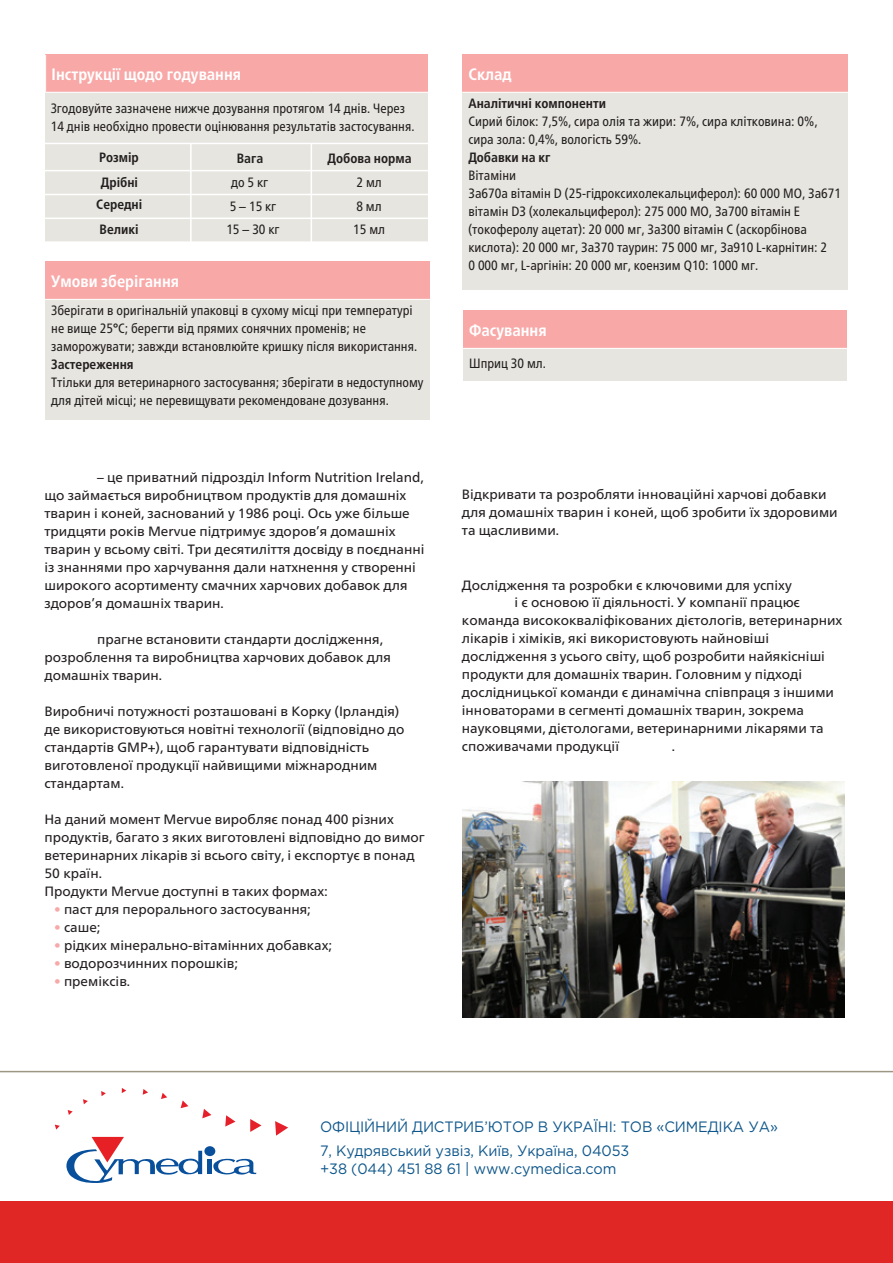
<style>
.page{position:relative;width:893px;height:1263px;background:#fff}
.page>*{position:absolute;margin:0;border:0;box-sizing:border-box;transform-origin:0 0}
.t1{font:700 condensed 16.5px "Frutiger Neue LTW1 G";color:#fff}
.t2{font:15px/24px "Gotham Pro";letter-spacing:-.005em;color:#0f578b;scale:.96 1}
.t3{font:13.5px/18px "Frutiger Neue LTW1 G";color:#231f20}
.t4{font:condensed 13.5px/18px "Frutiger Neue LTW1 G";color:#231f20}
.t5{font:700 condensed 13.5px "Frutiger Neue LTW1 G";color:#231f20}
.s1{font-weight:700;color:#fff}
.s2{color:#f8a8a7}
</style>
<div class="page">
<div style="left:46px;top:92px;width:382px;height:150px;background:#e6e5df"></div>
<div style="left:46px;top:54px;width:382px;height:38px;background:#f8a8a7"></div>
<hr style="left:45px;top:92px;width:146px;height:1px;background:#fff">
<hr style="left:191px;top:92px;width:120px;height:1px;background:#fff">
<hr style="left:311px;top:92px;width:117px;height:1px;background:#fff">
<hr style="left:45px;top:143px;width:146px;height:1px;background:#fff">
<hr style="left:191px;top:143px;width:120px;height:1px;background:#fff">
<hr style="left:190px;top:143px;width:2px;height:99px;background:#fff">
<hr style="left:311px;top:143px;width:118px;height:1px;background:#fff">
<hr style="left:311px;top:143px;width:1px;height:99px;background:#fff">
<hr style="left:45px;top:170px;width:146px;height:1px;background:#fff">
<hr style="left:191px;top:170px;width:120px;height:1px;background:#fff">
<hr style="left:311px;top:170px;width:118px;height:1px;background:#fff">
<hr style="left:45px;top:194px;width:146px;height:1px;background:#fff">
<hr style="left:191px;top:194px;width:120px;height:1px;background:#fff">
<hr style="left:311px;top:194px;width:118px;height:1px;background:#fff">
<hr style="left:45px;top:218px;width:146px;height:1px;background:#fff">
<hr style="left:191px;top:218px;width:120px;height:1px;background:#fff">
<hr style="left:311px;top:218px;width:118px;height:1px;background:#fff">
<hr style="left:45px;top:241px;width:146px;height:2px;background:#fff">
<hr style="left:191px;top:241px;width:120px;height:2px;background:#fff">
<hr style="left:311px;top:241px;width:118px;height:2px;background:#fff">
<hr style="left:0;top:1071px;width:893px;height:1px;background:#9b9783">
<svg style="left:66px;top:1137px;width:136px;height:46px"></svg>
<hr style="left:207px;top:1159px;width:4px;height:15px;background:#09509c">
<div style="left:204px;top:1146px;width:11px;height:10px;background:#09509c;border-radius:50%"></div>
<svg style="left:213px;top:1158px;width:43px;height:17px"></svg>
<svg style="left:55px;top:1124px;width:5px;height:5px"></svg>
<svg style="left:68px;top:1110px;width:5px;height:5px"></svg>
<svg style="left:83px;top:1099px;width:5px;height:5px"></svg>
<svg style="left:101px;top:1091px;width:5px;height:5px"></svg>
<svg style="left:122px;top:1088px;width:4px;height:5px"></svg>
<svg style="left:143px;top:1089px;width:5px;height:6px"></svg>
<svg style="left:161px;top:1093px;width:6px;height:6px"></svg>
<svg style="left:181px;top:1100px;width:7px;height:8px"></svg>
<svg style="left:202px;top:1109px;width:9px;height:9px"></svg>
<svg style="left:225px;top:1115px;width:10px;height:11px"></svg>
<svg style="left:250px;top:1119px;width:11px;height:13px"></svg>
<svg style="left:275px;top:1121px;width:13px;height:15px"></svg>
<div style="left:462px;top:54px;width:386px;height:38px;background:#f8a8a7"></div>
<div style="left:462px;top:92px;width:386px;height:198px;background:#e6e5df"></div>
<hr style="left:462px;top:92px;width:386px;height:1px;background:#fff">
<div style="left:45px;top:261px;width:384px;height:38px;background:#f8a8a7"></div>
<div style="left:45px;top:299px;width:384px;height:120px;background:#e6e5df"></div>
<hr style="left:45px;top:299px;width:385px;height:1px;background:#fff">
<img style="left:462px;top:781px;width:383px;height:236px">
<div style="left:0;top:1201px;width:893px;height:62px;background:#e12725"></div>
<div style="left:463px;top:310px;width:384px;height:38px;background:#f8a8a7"></div>
<div style="left:463px;top:348px;width:384px;height:33px;background:#e6e5df"></div>
<hr style="left:463px;top:348px;width:384px;height:1px;background:#fff">
<p class="t1" style="left:52px;top:64px;width:191px">Інструкції щодо годування</p>
<p class="t4" style="left:51px;top:99px;width:365px">Згодовуйте зазначене нижче дозування протягом 14 днів. Через<br>14 днів необхідно провести оцінювання результатів застосування.</p>
<p class="t5" style="left:99px;top:149px;width:41px">Розмір</p>
<p class="t5" style="left:237px;top:150px;width:28px">Вага</p>
<p class="t5" style="left:328px;top:150px;width:85px">Добова норма</p>
<p class="t5" style="left:101px;top:174px;width:39px">Дрібні</p>
<p class="t4" style="left:231px;top:173px;width:39px">до 5 кг</p>
<p class="t4" style="left:356px;top:173px;width:27px">2 мл</p>
<p class="t5" style="left:96px;top:196px;width:47px">Середні</p>
<p class="t4" style="left:230px;top:197px;width:48px">5 ñ 15 кг</p>
<p class="t4" style="left:356px;top:197px;width:27px">8 мл</p>
<p class="t5" style="left:100px;top:222px;width:40px">Великі</p>
<p class="t4" style="left:226px;top:221px;width:55px">15 ñ 30 кг</p>
<p class="t4" style="left:353px;top:221px;width:33px">15 мл</p>
<p class="t1" style="left:51px;top:271px;width:129px">Умови зберігання</p>
<p class="t4" style="left:51px;top:302px;width:367px">Зберігати в оригінальній упаковці в сухому місці при температурі не вище 25°C; берегти від прямих сонячних променів; не заморожувати; завжди встановлюйте кришку після використання.</p>
<p class="t5" style="left:51px;top:357px;width:84px">Застереження</p>
<p class="t4" style="left:51px;top:374px;width:374px">Ттільки для ветеринарного застосування; зберігати в недоступному для дітей місці; не перевищувати рекомендоване дозування.</p>
<p class="t3" style="left:44px;top:468px;width:381px"><span class="s1">Mervue</span> – це приватний підрозділ Inform Nutrition Ireland, що займається виробництвом продуктів для домашніх тварин і коней, заснований у 1986 році. Ось уже більше тридцяти років Mervue підтримує здоров’я домашніх тварин у всьому світі. Три десятиліття досвіду в поєднанні із знаннями про харчування дали натхнення у створенні широкого асортименту смачних харчових добавок для здоров’я домашніх тварин.</p>
<p class="t3" style="left:44px;top:630px;width:348px"><span class="s1">Mervue</span> прагне встановити стандарти дослідження, розроблення та виробництва харчових добавок для домашніх тварин.</p>
<p class="t3" style="left:44px;top:702px;width:362px">Виробничі потужності розташовані в Корку (Ірландія) де використовуються новітні технології (відповідно до стандартів GMP+), щоб гарантувати відповідність виготовленої продукції найвищими міжнародним стандартам.</p>
<p class="t3" style="left:44px;top:810px;width:351px">На даний момент Mervue виробляє понад 400 різних</p>
<p class="t3" style="left:44px;top:828px;width:382px">продуктів, багато з яких виготовлені відповідно до вимог</p>
<p class="t3" style="left:44px;top:846px;width:372px">ветеринарних лікарів зі всього світу, і експортує в понад</p>
<p class="t3" style="left:44px;top:864px;width:59px">50 країн.</p>
<p class="t3" style="left:44px;top:882px;width:285px">Продукти Mervue доступні в таких формах:</p>
<p class="t3" style="left:54px;top:900px;width:258px"><span class="s2">ï</span> паст для перорального застосування;</p>
<p class="t3" style="left:54px;top:918px;width:48px"><span class="s2">ï</span> саше;</p>
<p class="t3" style="left:54px;top:936px;width:280px"><span class="s2">ï</span> рідких мінерально-вітамінних добавках;</p>
<p class="t3" style="left:54px;top:954px;width:185px"><span class="s2">ï</span> водорозчинних порошків;</p>
<p class="t3" style="left:54px;top:972px;width:77px"><span class="s2">ï</span> преміксів.</p>
<p class="t1" style="left:468px;top:64px;width:45px">Склад</p>
<p class="t5" style="left:468px;top:96px;width:139px">Аналітичні компоненти</p>
<p class="t4" style="left:468px;top:113px;width:351px">Сирий білок: 7,5%, сира олія та жири: 7%, сира клітковина: 0%, сира зола: 0,4%, вологість 59%.</p>
<p class="t5" style="left:468px;top:150px;width:84px">Добавки на кг</p>
<p class="t4" style="left:468px;top:167px;width:374px">Вітаміни<br>3a670a вітамін D (25-гідроксихолекальциферол): 60 000 МО, 3a671 вітамін D3 (холекальциферол): 275 000 МО, 3a700 вітамін Е (токоферолу ацетат): 20 000 мг, 3a300 вітамін С (аскорбінова кислота): 20 000 мг, 3a370 таурин: 75 000 мг, 3a910 L-карнітин: 2<br>0 000 мг, L-аргінін: 20 000 мг, коензим Q10: 1000 мг.</p>
<p class="t1" style="left:469px;top:320px;width:79px">Фасування</p>
<p class="t4" style="left:469px;top:354px;width:78px">Шприц 30 мл.</p>
<p class="t3" style="left:462px;top:486px;width:377px">Відкривати та розробляти інноваційні харчові добавки для домашніх тварин і коней, щоб зробити їх здоровими та щасливими.</p>
<p class="t3" style="left:462px;top:576px;width:382px">Дослідження та розробки є ключовими для успіху <span class="s1">Mervue</span> і є основою її діяльності. У компанії працює команда висококваліфікованих дієтологів, ветеринарних лікарів і хіміків, які використовують найновіші дослідження з усього світу, щоб розробити найякісніші продукти для домашніх тварин. Головним у підході дослідницької команди є динамічна співпраця з іншими інноваторами в сегменті домашніх тварин, зокрема науковцями, дієтологами, ветеринарними лікарями та споживачами продукції <span class="s1">Mervue</span>.</p>
<p class="t2" style="left:320px;top:1115px;width:478px">ОФІЦІЙНИЙ ДИСТРИБ’ЮТОР В УКРАЇНІ: ТОВ «СИМЕДІКА УА»<br>7, Кудрявський узвіз, Київ, Україна, 04053</p>
<p class="t2" style="left:320px;top:1157px;width:310px">+38 (044) 451 88 61 | www.cymedica.com</p>
</div>
